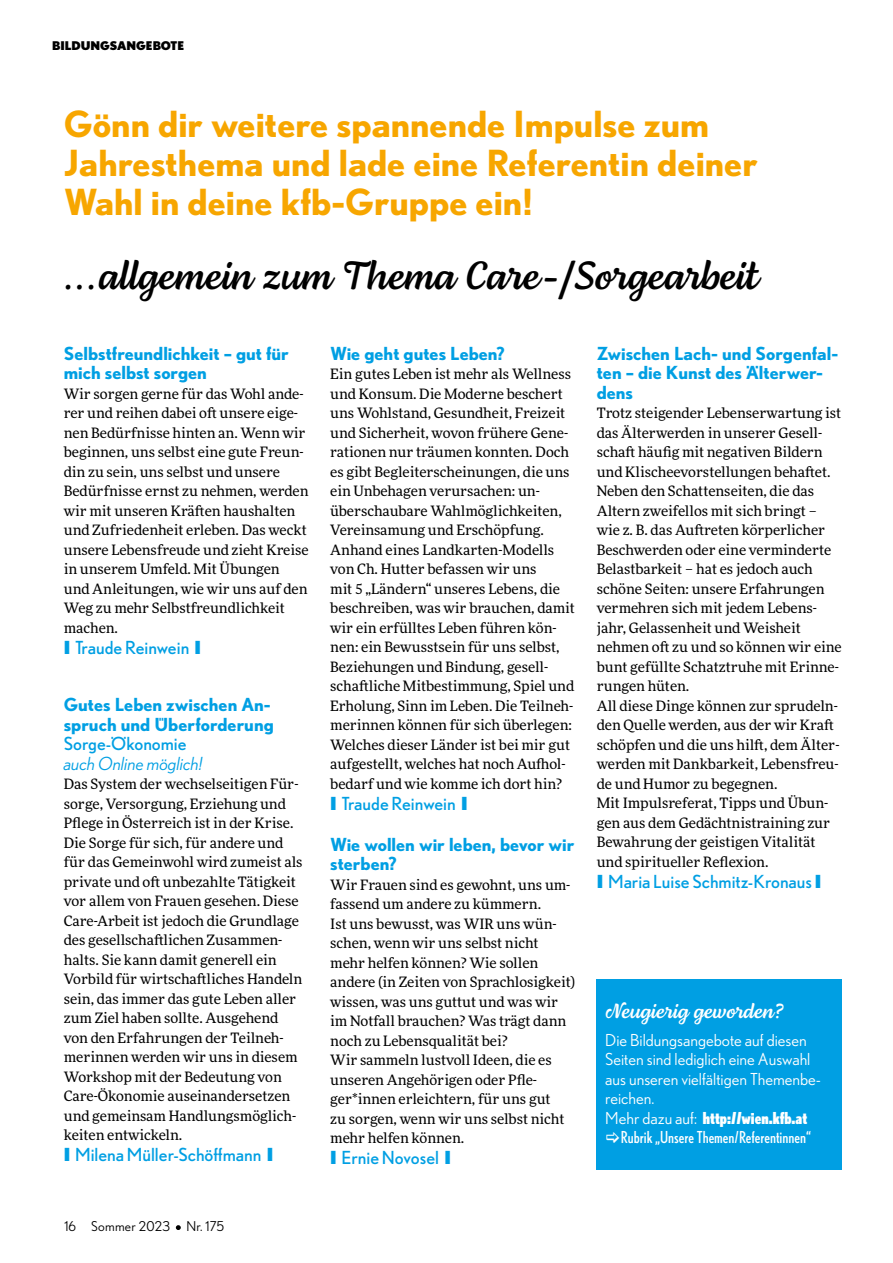
<style>
.page{position:relative;width:893px;height:1263px;background:#fff}
.page>*{position:absolute;margin:0;border:0;box-sizing:border-box;transform-origin:0 0}
.t1{font:40.5px "Lemongrass Script";color:#000}
.t2{font:700 36px/39px "Nobel";color:#f7a600}
.t3{font:21px "Lemongrass Script";color:#fff}
.t4{font:700 18px/19.5px "Nobel";color:#009fe3}
.t5{font:18px "Nobel";color:#009fe3}
.t6{font:italic 18px "Nobel";color:#009fe3}
.t7{font:16.5px "Nobel";color:#fff}
.t8{font:condensed 16.5px "Nobel";color:#fff}
.t9{font:900 condensed 16.5px "Nobel";color:#fff}
.t10{font:14.25px/19.5px "More Pro";color:#000}
.t11{font:13.5px "Nobel";letter-spacing:.02em;color:#000}
.t12{font:900 12px "Nobel";color:#000}
.s1{font-weight:900}
.s2{font-weight:400;font-stretch:normal}
</style>
<div class="page">
<svg style="left:176px;top:1225px;width:5px;height:5px"></svg>
<div style="left:597px;top:979px;width:245px;height:191px;background:#009fe3"></div>
<p class="t12" style="left:52px;top:38px;width:133px">BILDUNGSANGEBOTE</p>
<h2 class="t2" style="left:64px;top:104px;width:695px">Gönn dir weitere spannende Impulse zum<br>Jahresthema und lade eine Referentin deiner<br>Wahl in deine kfb-Gruppe ein!</h2>
<h1 class="t1" style="left:64px;top:252px;width:696px">...allgemein zum Thema Care-/Sorgearbeit</h1>
<p class="t4" style="left:64px;top:343px;width:227px">Selbstfreundlichkeit – gut für mich selbst sorgen</p>
<p class="t10" style="left:64px;top:383px;width:246px">Wir sorgen gerne für das Wohl ande&shy;rer und reihen dabei oft unsere eige&shy;nen Bedürfnisse hinten an. Wenn wir beginnen, uns selbst eine gute Freun&shy;din zu sein, uns selbst und unsere Bedürfnisse ernst zu nehmen, werden wir mit unseren Kräften haushalten und Zufriedenheit erleben. Das weckt unsere Lebensfreude und zieht Kreise in unserem Umfeld. Mit Übungen und Anleitungen, wie wir uns auf den Weg zu mehr Selbstfreundlichkeit machen.</p>
<p class="t5" style="left:64px;top:637px;width:139px"><span class="s1">I</span> Traude Reinwein <span class="s1">I</span></p>
<p class="t4" style="left:64px;top:695px;width:212px">Gutes Leben zwischen An&shy;spruch und Überforderung</p>
<p class="t5" style="left:64px;top:733px;width:124px">Sorge-Ökonomie</p>
<p class="t6" style="left:64px;top:753px;width:140px">auch Online möglich!</p>
<p class="t10" style="left:64px;top:774px;width:240px">Das System der wechselseitigen Für&shy;sorge, Versorgung, Erziehung und Pflege in Österreich ist in der Krise.<br>Die Sorge für sich, für andere und für das Gemeinwohl wird zumeist als private und oft unbezahlte Tätigkeit vor allem von Frauen gesehen. Diese Care-Arbeit ist jedoch die Grundlage des gesellschaftlichen Zusammen&shy;halts. Sie kann damit generell ein Vorbild für wirtschaftliches Handeln sein, das immer das gute Leben aller zum Ziel haben sollte. Ausgehend von den Erfahrungen der Teilneh&shy;merinnen werden wir uns in diesem Workshop mit der Bedeutung von Care-Ökonomie auseinandersetzen und gemeinsam Handlungsmöglich&shy;keiten entwickeln.</p>
<p class="t5" style="left:64px;top:1144px;width:211px"><span class="s1">I</span> Milena Müller-Schöffmann <span class="s1">I</span></p>
<p class="t4" style="left:330px;top:343px;width:176px">Wie geht gutes Leben?</p>
<p class="t10" style="left:330px;top:364px;width:246px">Ein gutes Leben ist mehr als Wellness und Konsum. Die Moderne beschert uns Wohlstand, Gesundheit, Freizeit und Sicherheit, wovon frühere Gene&shy;rationen nur träumen konnten. Doch es gibt Begleiterscheinungen, die uns ein Unbehagen verursachen: un&shy;überschaubare Wahlmöglichkeiten, Vereinsamung und Erschöpfung.<br>Anhand eines Landkarten-Modells von Ch. Hutter befassen wir uns<br>mit 5 „Ländern“ unseres Lebens, die beschreiben, was wir brauchen, damit wir ein erfülltes Leben führen kön&shy;nen: ein Bewusstsein für uns selbst, Beziehungen und Bindung, gesell&shy;schaftliche Mitbestimmung, Spiel und Erholung, Sinn im Leben. Die Teilneh&shy;merinnen können für sich überlegen:<br>Welches dieser Länder ist bei mir gut aufgestellt, welches hat noch Aufhol&shy;bedarf und wie komme ich dort hin?</p>
<p class="t5" style="left:330px;top:793px;width:139px"><span class="s1">I</span> Traude Reinwein <span class="s1">I</span></p>
<p class="t4" style="left:330px;top:834px;width:246px">Wie wollen wir leben, bevor wir sterben?</p>
<p class="t10" style="left:330px;top:874px;width:246px">Wir Frauen sind es gewohnt, uns um&shy;fassend um andere zu kümmern.<br>Ist uns bewusst, was WIR uns wün&shy;schen, wenn wir uns selbst nicht mehr helfen können? Wie sollen andere (in Zeiten von Sprachlosigkeit) wissen, was uns guttut und was wir im Notfall brauchen? Was trägt dann noch zu Lebensqualität bei?<br>Wir sammeln lustvoll Ideen, die es unseren Angehörigen oder Pfle&shy;ger*innen erleichtern, für uns gut<br>zu sorgen, wenn wir uns selbst nicht mehr helfen können.</p>
<p class="t5" style="left:330px;top:1147px;width:122px"><span class="s1">I</span> Ernie Novosel <span class="s1">I</span></p>
<p class="t4" style="left:597px;top:343px;width:243px">Zwischen Lach- und Sorgenfal&shy;ten – die Kunst des Älterwer&shy;dens</p>
<p class="t10" style="left:597px;top:403px;width:247px">Trotz steigender Lebenserwartung ist das Älterwerden in unserer Gesell&shy;schaft häufig mit negativen Bildern und Klischeevorstellungen behaftet.<br>Neben den Schattenseiten, die das Altern zweifellos mit sich bringt – wie z. B. das Auftreten körperlicher Beschwerden oder eine verminderte Belastbarkeit – hat es jedoch auch schöne Seiten: unsere Erfahrungen vermehren sich mit jedem Lebens&shy;jahr, Gelassenheit und Weisheit nehmen oft zu und so können wir eine bunt gefüllte Schatztruhe mit Erinne&shy;rungen hüten.<br>All diese Dinge können zur sprudeln&shy;den Quelle werden, aus der wir Kraft schöpfen und die uns hilft, dem Älter&shy;werden mit Dankbarkeit, Lebensfreu&shy;de und Humor zu begegnen.<br>Mit Impulsreferat, Tipps und Übun&shy;gen aus dem Gedächtnistraining zur Bewahrung der geistigen Vitalität und spiritueller Reflexion.</p>
<p class="t5" style="left:597px;top:871px;width:226px"><span class="s1">I</span> Maria Luise Schmitz-Kronaus<span class="s1">I</span></p>
<h3 class="t3" style="left:605px;top:998px;width:180px">Neugierig geworden?</h3>
<p class="t7" style="left:605px;top:1030px;width:203px">Die Bildungsangebote auf diesen</p>
<p class="t7" style="left:605px;top:1050px;width:207px">Seiten sind lediglich eine Auswahl</p>
<p class="t7" style="left:605px;top:1069px;width:217px">aus unseren vielfältigen Themenbe-</p>
<p class="t7" style="left:605px;top:1089px;width:51px">reichen.</p>
<p class="t9" style="left:605px;top:1107px;width:203px"><span class="s2">Mehr dazu auf:</span> http://wien.kfb.at</p>
<p class="t8" style="left:621px;top:1128px;width:192px">Rubrik „Unsere Themen/Referentinnen“</p>
<p class="t11" style="left:64px;top:1218px;width:162px">16 Sommer 2023 Nr. 175</p>
</div>
